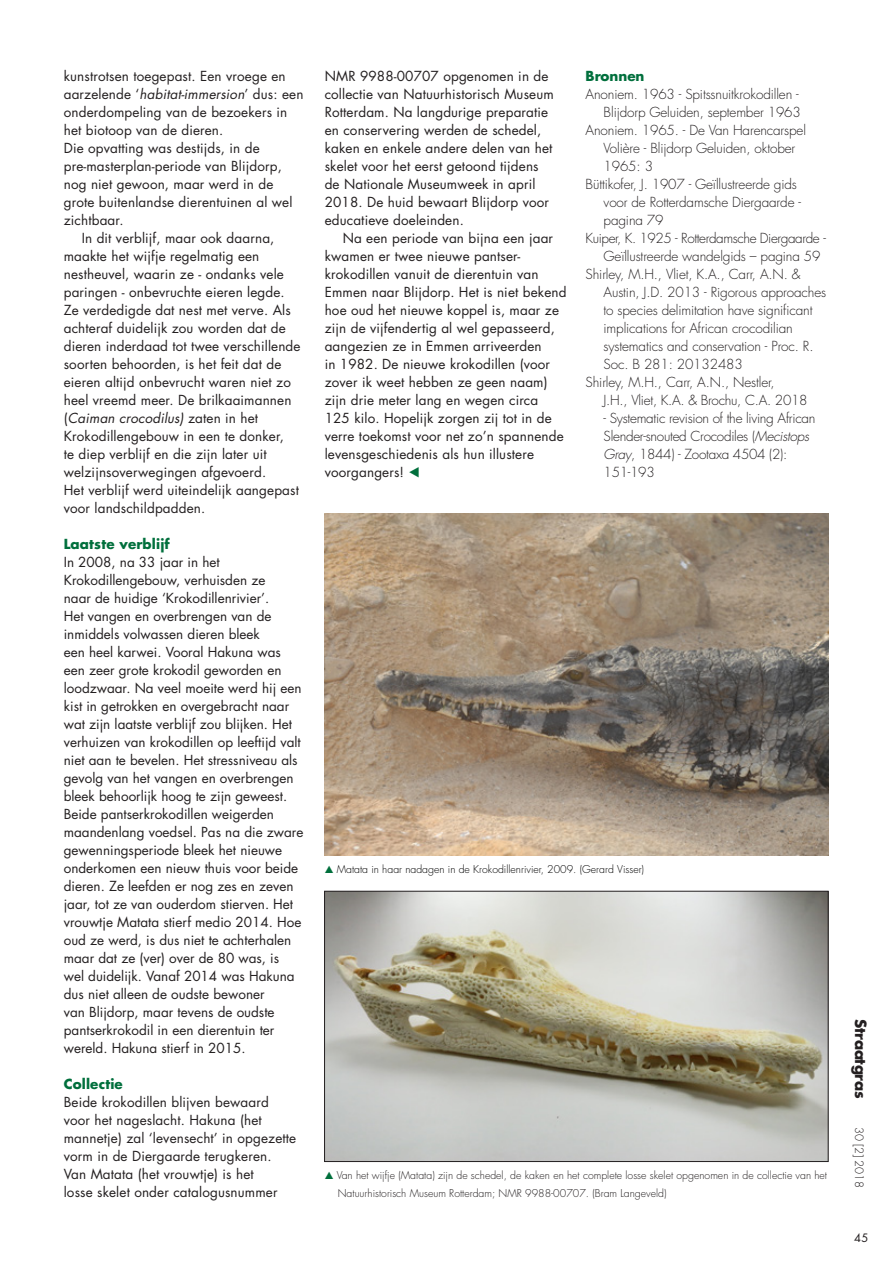
<style>
.page{position:relative;width:893px;height:1263px;background:#fff}
.page>*{position:absolute;margin:0;border:0;box-sizing:border-box;transform-origin:0 0}
.t1{font:700 15px "Futura Std";letter-spacing:-.02em;color:#231f20}
.t2{font:13.5px/18px "Futura Std";letter-spacing:.01em;color:#231f20}
.Normal__Web{font:300 13.5px/18px "Futura Std";letter-spacing:-.01em;color:#231f20}
.Normal__Web-2{font:300 13.5px/18px "Futura Std";letter-spacing:-.03em;color:#231f20}
.t3{font:italic 13.5px "Futura Std";letter-spacing:.01em;color:#231f20}
.t4{font:700 13.5px "Futura Std";letter-spacing:.01em;color:#006f3c}
.t5{font:300 11.25px "Futura Std";letter-spacing:-.02em;color:#231f20}
.t6{font:11.25px "Futura Std";color:#231f20}
.Normal__Web-3{font:300 10.5px/18px "Futura Std";color:#231f20}
.List_Paragraph{font:300 10.5px "Futura Std";color:#000}
.s1{font-style:italic}
.s2{font-style:normal}
.s3{font-weight:700;color:#006f3c}
.s4{font-family:"European Pi Three";color:#006f3c}
.s5{font-family:"European Pi Three";font-weight:400;color:#006f3c}
</style>
<div class="page">
<img style="left:325px;top:513px;width:503px;height:342px">
<img style="left:326px;top:893px;width:500px;height:266px">
<div style="left:324px;top:891px;width:504px;height:270px;border:1px solid #231f20"></div>
<p class="t2" style="left:64px;top:67px;width:241px">kunstrotsen toegepast. Een vroege en aarzelende ‘<span class="s1">habitat-immersion</span>’ dus: een onderdompeling van de bezoekers in het biotoop van de dieren.</p>
<p class="t2" style="left:64px;top:139px;width:197px">Die opvatting was destijds, in de</p>
<p class="t2" style="left:64px;top:157px;width:220px">pre-masterplan-periode van Blijdorp,</p>
<p class="t2" style="left:64px;top:175px;width:211px">nog niet gewoon, maar werd in de</p>
<p class="t2" style="left:64px;top:193px;width:230px">grote buitenlandse dierentuinen al wel</p>
<p class="t2" style="left:64px;top:211px;width:61px">zichtbaar.</p>
<p class="t2" style="left:82px;top:229px;width:194px">In dit verblijf, maar ook daarna,</p>
<p class="t2" style="left:64px;top:247px;width:197px">maakte het wijfje regelmatig een</p>
<p class="t2" style="left:64px;top:265px;width:222px">nestheuvel, waarin ze - ondanks vele</p>
<p class="t2" style="left:64px;top:283px;width:222px">paringen - onbevruchte eieren legde.</p>
<p class="t2" style="left:64px;top:301px;width:229px">Ze verdedigde dat nest met verve. Als</p>
<p class="t2" style="left:64px;top:319px;width:224px">achteraf duidelijk zou worden dat de</p>
<p class="t2" style="left:64px;top:337px;width:238px">dieren inderdaad tot twee verschillende</p>
<p class="t2" style="left:64px;top:355px;width:219px">soorten behoorden, is het feit dat de</p>
<p class="t2" style="left:64px;top:373px;width:229px">eieren altijd onbevrucht waren niet zo</p>
<p class="t2" style="left:64px;top:391px;width:229px">heel vreemd meer. De brilkaaimannen</p>
<p class="t3" style="left:64px;top:409px;width:196px"><span class="s2">(</span>Caiman crocodilus) <span class="s2">zaten in het</span></p>
<p class="t2" style="left:64px;top:427px;width:222px">Krokodillengebouw in een te donker,</p>
<p class="t2" style="left:64px;top:445px;width:204px">te diep verblijf en die zijn later uit</p>
<p class="t2" style="left:64px;top:463px;width:204px">welzijnsoverwegingen afgevoerd.</p>
<p class="t2" style="left:64px;top:481px;width:237px">Het verblijf werd uiteindelijk aangepast</p>
<p class="t2" style="left:64px;top:499px;width:143px">voor landschildpadden.</p>
<p class="t4" style="left:64px;top:535px;width:108px">Laatste verblijf</p>
<p class="t2" style="left:64px;top:553px;width:241px">In 2008, na 33 jaar in het Krokodillengebouw, verhuisden ze<br>naar de huidige ‘Krokodillenrivier’.<br>Het vangen en overbrengen van de inmiddels volwassen dieren bleek<br>een heel karwei. Vooral Hakuna was een zeer grote krokodil geworden en loodzwaar. Na veel moeite werd hij een kist in getrokken en overgebracht naar wat zijn laatste verblijf zou blijken. Het verhuizen van krokodillen op leeftijd valt niet aan te bevelen. Het stressniveau als gevolg van het vangen en overbrengen bleek behoorlijk hoog te zijn geweest.<br>Beide pantserkrokodillen weigerden maandenlang voedsel. Pas na die zware gewenningsperiode bleek het nieuwe onderkomen een nieuw thuis voor beide dieren. Ze leefden er nog zes en zeven jaar, tot ze van ouderdom stierven. Het vrouwtje Matata stierf medio 2014. Hoe oud ze werd, is dus niet te achterhalen maar dat ze (ver) over de 80 was, is<br>wel duidelijk. Vanaf 2014 was Hakuna dus niet alleen de oudste bewoner<br>van Blijdorp, maar tevens de oudste pantserkrokodil in een dierentuin ter wereld. Hakuna stierf in 2015.</p>
<p class="t2" style="left:64px;top:1075px;width:207px"><span class="s3">Collectie<br></span>Beide krokodillen blijven bewaard</p>
<p class="t2" style="left:64px;top:1111px;width:234px">voor het nageslacht. Hakuna (het mannetje) zal ‘levensecht’ in opgezette vorm in de Diergaarde terugkeren.</p>
<p class="t2" style="left:64px;top:1165px;width:215px">Van Matata (het vrouwtje) is het losse skelet onder catalogusnummer</p>
<p class="t2" style="left:325px;top:67px;width:225px">NMR 9988-00707 opgenomen in de</p>
<p class="t2" style="left:325px;top:85px;width:231px">collectie van Natuurhistorisch Museum</p>
<p class="t2" style="left:325px;top:103px;width:225px">Rotterdam. Na langdurige preparatie</p>
<p class="t2" style="left:325px;top:121px;width:218px">en conservering werden de schedel,</p>
<p class="t2" style="left:325px;top:139px;width:229px">kaken en enkele andere delen van het</p>
<p class="t2" style="left:325px;top:157px;width:215px">skelet voor het eerst getoond tijdens</p>
<p class="t2" style="left:325px;top:175px;width:212px">de Nationale Museumweek in april</p>
<p class="t2" style="left:325px;top:193px;width:226px">2018. De huid bewaart Blijdorp voor</p>
<p class="t2" style="left:325px;top:211px;width:141px">educatieve doeleinden.</p>
<p class="t2" style="left:343px;top:229px;width:212px">Na een periode van bijna een jaar</p>
<p class="t2" style="left:325px;top:247px;width:197px">kwamen er twee nieuwe pantser-</p>
<p class="t2" style="left:325px;top:265px;width:215px">krokodillen vanuit de dierentuin van</p>
<p class="t2" style="left:325px;top:283px;width:243px">Emmen naar Blijdorp. Het is niet bekend</p>
<p class="t2" style="left:325px;top:301px;width:236px">hoe oud het nieuwe koppel is, maar ze</p>
<p class="t2" style="left:325px;top:319px;width:232px">zijn de vijfendertig al wel gepasseerd,</p>
<p class="t2" style="left:325px;top:337px;width:219px">aangezien ze in Emmen arriveerden</p>
<p class="t2" style="left:325px;top:355px;width:227px">in 1982. De nieuwe krokodillen (voor</p>
<p class="t2" style="left:325px;top:373px;width:224px">zover ik weet hebben ze geen naam)</p>
<p class="t2" style="left:325px;top:391px;width:215px">zijn drie meter lang en wegen circa</p>
<p class="t2" style="left:325px;top:409px;width:229px">125 kilo. Hopelijk zorgen zij tot in de</p>
<p class="t2" style="left:325px;top:427px;width:240px">verre toekomst voor net zo’n spannende</p>
<p class="t2" style="left:325px;top:445px;width:211px">levensgeschiedenis als hun illustere</p>
<p class="t2" style="left:325px;top:463px;width:97px">voorgangers! <span class="s4">F</span></p>
<p class="t4" style="left:586px;top:67px;width:60px">Bronnen</p>
<p class="Normal__Web" style="left:586px;top:85px;width:217px;text-align:right">Anoniem. 1963 - Spitssnuitkrokodillen -<br>Blijdorp Geluiden, september 1963</p>
<p class="Normal__Web" style="left:604px;top:121px;width:204px;text-indent:-18px">Anoniem. 1965. - De Van Harencarspel<br>Volière - Blijdorp Geluiden, oktober<br>1965: 3</p>
<p class="Normal__Web" style="left:604px;top:175px;width:199px;text-indent:-18px">Büttikofer, J. 1907 - Geïllustreerde gids voor de Rotterdamsche Diergaarde - pagina 79</p>
<p class="Normal__Web-2" style="left:604px;top:229px;width:224px;text-indent:-18px">Kuiper, K. 1925 - Rotterdamsche Diergaarde -<br>Geïllustreerde wandelgids – pagina 59</p>
<p class="Normal__Web" style="left:604px;top:265px;width:224px;text-indent:-18px">Shirley, M.H., Vliet, K.A., Carr, A.N. &amp; Austin, J.D. 2013 - Rigorous approaches to species delimitation have significant implications for African crocodilian systematics and conservation - Proc. R.<br>Soc. B 281: 20132483</p>
<p class="Normal__Web" style="left:604px;top:373px;width:206px;text-indent:-18px">Shirley, M.H., Carr, A.N., Nestler,<br>J.H., Vliet, K.A. &amp; Brochu, C.A. 2018</p>
<p class="Normal__Web" style="left:604px;top:409px;width:213px">- Systematic revision of the living African<br>Slender-snouted Crocodiles (<span class="s1">Mecistops<br>Gray</span>, 1844) - Zootaxa 4504 (2):<br>151-193</p>
<p class="List_Paragraph" style="left:325px;top:863px;width:321px"><span class="s5">G</span> Matata in haar nadagen in de Krokodillenrivier, 2009. (Gerard Visser)</p>
<p class="Normal__Web-3" style="left:338px;top:1166px;width:491px;text-indent:-13px"><span class="s5">G</span> Van het wijfje (Matata) zijn de schedel, de kaken en het complete losse skelet opgenomen in de collectie van het<br>Natuurhistorisch Museum Rotterdam; NMR 9988-00707. (Bram Langeveld)</p>
<p class="t1" style="left:871px;top:1019px;width:81px;rotate:90deg">Straatgras</p>
<p class="t5" style="left:866px;top:1127px;width:62px;rotate:90deg">30 [2] 2018</p>
<p class="t6" style="left:854px;top:1231px;width:16px">45</p>
</div>
